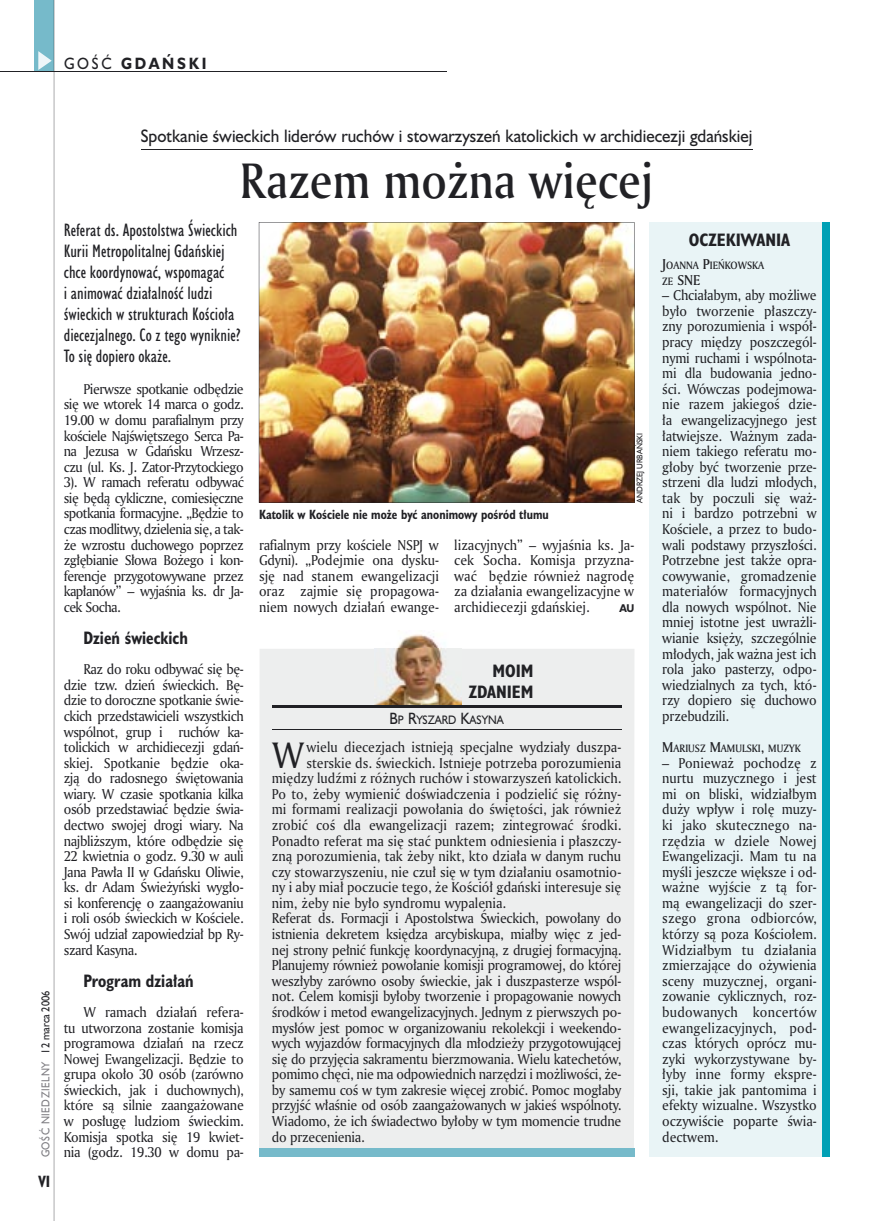
<style>
.page{position:relative;width:872px;height:1221px;background:#fff}
.page>*{position:absolute;margin:0;border:0;box-sizing:border-box;transform-origin:0 0}
.t1{font:48px "Amerigo Md PL";color:#212125;scale:.9 1}
.t2{font:35.55px "Amerigo PL";color:#212125;scale:.94 1}
.t3{font:16.5px/21px "Humanst 521 Cn PL";color:#212125}
.t4{font:16.5px "Humanst 521 PL";color:#212125;scale:.94 1}
.t5{font:700 16.5px "Humanst 521 Cn PL";color:#212125;scale:.94 1}
.t6{font:700 16.5px/21px "Humanst 521 Cn PL";color:#212125;text-align:right}
.t7{font:700 15px "Humanst 521 PL";letter-spacing:.2em;color:#212125;scale:.9 1}
.t8{font:700 15px "Humanst 521 Cn PL";color:#212125;scale:.94 1}
.t9{font:13.8px/15.6px "Amerigo PL";letter-spacing:-.02em;color:#212125;text-align:justify;scale:.94 1}
.t10{font:13.8px "Amerigo PL";color:#212125;scale:.94 1}
.t11{font:13.8px "Amerigo Md PL";color:#212125;scale:.94 1}
.t12{font:700 12.3px "Humanst 521 Cn PL";color:#212125;scale:.94 1}
.t13{font:11.25px "Humanst 521 PL";color:#212125;scale:.9 1}
.t14{font:10.5px "Humanst 521 PL";letter-spacing:.05em;color:#7f7e83;scale:.9 1}
.t15{font:10.35px "Amerigo Md PL";color:#212125;scale:.94 1}
.t16{font:700 10.35px "Humanst 521 PL";color:#212125;scale:.9 1}
.t17{font:7.5px "Humanst 521 PL";color:#212125;scale:.94 1}
.s1{font-weight:400}
.s2{color:#212125}
.s3{font-size:13.8px}
.s4{font-size:10.35px}
.s5{font-size:15px}
</style>
<div class="page">
<div style="left:35px;top:0;width:19px;height:72px;background:#76baca"></div>
<svg style="left:38px;top:51px;width:14px;height:19px"></svg>
<hr style="left:54px;top:0;width:1px;height:1220px;background:#212125">
<hr style="left:0;top:72px;width:447px;height:1px;background:#212125">
<hr style="left:141px;top:149px;width:611px;height:1px;background:#212125">
<img style="left:259px;top:222px;width:375px;height:281px">
<div style="left:649px;top:222px;width:180px;height:934px;background:#e9f4f6"></div>
<div style="left:822px;top:222px;width:7px;height:934px;background:#00a0b5"></div>
<div style="left:259px;top:648px;width:375px;height:500px;background:#edeeee"></div>
<div style="left:259px;top:1148px;width:375px;height:8px;background:#76baca"></div>
<img style="left:374px;top:634px;width:87px;height:70px">
<hr style="left:272px;top:704px;width:349px;height:2px;background:#212125">
<hr style="left:272px;top:707px;width:349px;height:1px;background:#212125">
<hr style="left:272px;top:729px;width:349px;height:1px;background:#212125">
<p class="t7" style="left:64px;top:53px;width:160px"><span class="s1">GOŚĆ</span> GDAŃSKI</p>
<p class="t14" style="left:38px;top:1157px;width:187px;rotate:-90deg">GOŚĆ NIEDZIELNY <span class="s2">12 marca 2006</span></p>
<p class="t8" style="left:38px;top:1170px;width:14px">VI</p>
<p class="t4" style="left:141px;top:125px;width:652px">Spotkanie świeckich liderów ruchów i stowarzyszeń katolickich w archidiecezji gdańskiej</p>
<h1 class="t1" style="left:240px;top:149px;width:461px">Razem można więcej</h1>
<p class="t3" style="left:64px;top:219px;width:178px">Referat ds. Apostolstwa Świeckich<br>Kurii Metropolitalnej Gdańskiej chce koordynować, wspomagać<br>i animować działalność ludzi świeckich w strukturach Kościoła diecezjalnego. Co z tego wyniknie?<br>To się dopiero okaże.</p>
<p class="t9" style="left:64px;top:380px;width:193px;text-indent:20px">Pierwsze spotkanie odbędzie się we wtorek 14 marca o godz.<br>19.00 w domu parafialnym przy kościele Najświętszego Serca Pa&shy;na Jezusa w Gdańsku Wrzesz&shy;czu (ul. Ks. J. Zator-Przytockiego 3). W ramach referatu odbywać się będą cykliczne, comiesięczne spotkania formacyjne. „Będzie to czas modlitwy, dzielenia się, a tak&shy;że wzrostu duchowego poprzez zgłębianie Słowa Bożego i kon&shy;ferencje przygotowywane przez kapłanów” – wyjaśnia ks. dr Ja&shy;cek Socha.</p>
<p class="t5" style="left:83px;top:626px;width:113px">Dzień świeckich</p>
<p class="t9" style="left:64px;top:661px;width:193px;text-indent:20px">Raz do roku odbywać się bę&shy;dzie tzw. dzień świeckich. Bę&shy;dzie to doroczne spotkanie świe&shy;ckich przedstawicieli wszystkich wspólnot, grup i ruchów ka&shy;tolickich w archidiecezji gdań&shy;skiej. Spotkanie będzie oka&shy;zją do radosnego świętowania wiary. W czasie spotkania kilka osób przedstawiać będzie świa&shy;dectwo swojej drogi wiary. Na najbliższym, które odbędzie się 22 kwietnia o godz. 9.30 w auli Jana Pawła II w Gdańsku Oliwie, ks. dr Adam Świeżyński wygło&shy;si konferencję o zaangażowaniu i roli osób świeckich w Kościele.<br>Swój udział zapowiedział bp Ry&shy;szard Kasyna.</p>
<p class="t5" style="left:83px;top:969px;width:119px">Program działań</p>
<p class="t9" style="left:64px;top:1003px;width:193px;text-indent:20px">W ramach działań refera&shy;tu utworzona zostanie komisja programowa działań na rzecz Nowej Ewangelizacji. Będzie to grupa około 30 osób (zarówno świeckich, jak i duchownych), które są silnie zaangażowane w posługę ludziom świeckim.<br>Komisja spotka się 19 kwiet&shy;nia (godz. 19.30 w domu pa-</p>
<p class="t6" style="left:689px;top:229px;width:103px">OCZEKIWANIA</p>
<p class="t15" style="left:662px;top:258px;width:110px"><span class="s3">J</span>OANNA <span class="s3">P</span>IEŃKOWSKA</p>
<p class="t11" style="left:662px;top:270px;width:42px"><span class="s4">ZE</span> SNE</p>
<p class="t9" style="left:662px;top:287px;width:166px">– Chciałabym, aby możliwe było tworzenie płaszczy&shy;zny porozumienia i współ&shy;pracy między poszczegól&shy;nymi ruchami i wspólnota&shy;mi dla budowania jedno&shy;ści. Wówczas podejmowa&shy;nie razem jakiegoś dzie&shy;ła ewangelizacyjnego jest łatwiejsze. Ważnym zada&shy;niem takiego referatu mo&shy;głoby być tworzenie prze&shy;strzeni dla ludzi młodych, tak by poczuli się waż&shy;ni i bardzo potrzebni w Kościele, a przez to budo&shy;wali podstawy przyszłości.<br>Potrzebne jest także opra&shy;cowywanie, gromadzenie materiałów formacyjnych dla nowych wspólnot. Nie mniej istotne jest uwrażli&shy;wianie księży, szczególnie młodych, jak ważna jest ich rola jako pasterzy, odpo&shy;wiedzialnych za tych, któ&shy;rzy dopiero się duchowo przebudzili.</p>
<p class="t15" style="left:662px;top:741px;width:149px"><span class="s3">M</span>ARIUSZ <span class="s3">M</span>AMULSKI<span class="s3">,</span> MUZYK</p>
<p class="t9" style="left:662px;top:754px;width:166px">– Ponieważ pochodzę z nurtu muzycznego i jest mi on bliski, widziałbym duży wpływ i rolę muzy&shy;ki jako skutecznego na&shy;rzędzia w dziele Nowej Ewangelizacji. Mam tu na myśli jeszcze większe i od&shy;ważne wyjście z tą for&shy;mą ewangelizacji do szer&shy;szego grona odbiorców, którzy są poza Kościołem.<br>Widziałbym tu działania zmierzające do ożywienia sceny muzycznej, organi&shy;zowanie cyklicznych, roz&shy;budowanych koncertów ewangelizacyjnych, pod&shy;czas których oprócz mu&shy;zyki wykorzystywane by&shy;łyby inne formy ekspre&shy;sji, takie jak pantomima i efekty wizualne. Wszystko oczywiście poparte świa&shy;dectwem.</p>
<p class="t17" style="left:634px;top:503px;width:76px;rotate:-90deg">ANDRZEJ URBAŃSKI</p>
<p class="t12" style="left:259px;top:506px;width:310px">Katolik w Kościele nie może być anonimowy pośród tłumu</p>
<p class="t9" style="left:259px;top:536px;width:193px">rafialnym przy kościele NSPJ w Gdyni). „Podejmie ona dysku&shy;sję nad stanem ewangelizacji oraz zajmie się propagowa&shy;niem nowych działań ewange-</p>
<p class="t9" style="left:454px;top:536px;width:193px">lizacyjnych” – wyjaśnia ks. Ja&shy;cek Socha. Komisja przyzna&shy;wać będzie również nagrodę za działania ewangelizacyjne w archidiecezji gdańskiej.</p>
<p class="t16" style="left:619px;top:601px;width:18px">AU</p>
<p class="t6" style="left:469px;top:660px;width:66px">MOIM<br>ZDANIEM</p>
<p class="t13" style="left:389px;top:712px;width:129px"><span class="s5">B</span>P <span class="s5">R</span>YSZARD <span class="s5">K</span>ASYNA</p>
<h2 class="t2" style="left:272px;top:731px;width:35px">W</h2>
<p class="t10" style="left:306px;top:738px;width:336px">wielu diecezjach istnieją specjalne wydziały duszpa-</p>
<p class="t10" style="left:306px;top:753px;width:336px">sterskie ds. świeckich. Istnieje potrzeba porozumienia</p>
<p class="t10" style="left:272px;top:769px;width:373px">między ludźmi z różnych ruchów i stowarzyszeń katolickich.</p>
<p class="t10" style="left:272px;top:784px;width:373px">Po to, żeby wymienić doświadczenia i podzielić się różny-</p>
<p class="t10" style="left:272px;top:800px;width:373px">mi formami realizacji powołania do świętości, jak również</p>
<p class="t10" style="left:272px;top:815px;width:373px">zrobić coś dla ewangelizacji razem; zintegrować środki.</p>
<p class="t10" style="left:272px;top:831px;width:373px">Ponadto referat ma się stać punktem odniesienia i płaszczy-</p>
<p class="t10" style="left:272px;top:847px;width:373px">zną porozumienia, tak żeby nikt, kto działa w danym ruchu</p>
<p class="t10" style="left:272px;top:862px;width:373px">czy stowarzyszeniu, nie czuł się w tym działaniu osamotnio-</p>
<p class="t10" style="left:272px;top:878px;width:373px">ny i aby miał poczucie tego, że Kościół gdański interesuje się</p>
<p class="t10" style="left:272px;top:893px;width:251px">nim, żeby nie było syndromu wypalenia.</p>
<p class="t9" style="left:272px;top:910px;width:373px">Referat ds. Formacji i Apostolstwa Świeckich, powołany do</p>
<p class="t9" style="left:272px;top:925px;width:373px">istnienia dekretem księdza arcybiskupa, miałby więc z jed-</p>
<p class="t9" style="left:272px;top:941px;width:373px">nej strony pełnić funkcję koordynacyjną, z drugiej formacyjną.</p>
<p class="t9" style="left:272px;top:957px;width:373px">Planujemy również powołanie komisji programowej, do której</p>
<p class="t9" style="left:272px;top:972px;width:373px">weszłyby zarówno osoby świeckie, jak i duszpasterze wspól-</p>
<p class="t9" style="left:272px;top:988px;width:373px">not. Celem komisji byłoby tworzenie i propagowanie nowych</p>
<p class="t9" style="left:272px;top:1003px;width:373px">środków i metod ewangelizacyjnych. Jednym z pierwszych po-</p>
<p class="t9" style="left:272px;top:1019px;width:373px">mysłów jest pomoc w organizowaniu rekolekcji i weekendo-</p>
<p class="t9" style="left:272px;top:1034px;width:373px">wych wyjazdów formacyjnych dla młodzieży przygotowującej</p>
<p class="t9" style="left:272px;top:1050px;width:373px">się do przyjęcia sakramentu bierzmowania. Wielu katechetów,</p>
<p class="t9" style="left:272px;top:1066px;width:373px">pomimo chęci, nie ma odpowiednich narzędzi i możliwości, że-</p>
<p class="t9" style="left:272px;top:1081px;width:373px">by samemu coś w tym zakresie więcej zrobić. Pomoc mogłaby</p>
<p class="t9" style="left:272px;top:1097px;width:373px">przyjść właśnie od osób zaangażowanych w jakieś wspólnoty.</p>
<p class="t9" style="left:272px;top:1112px;width:373px">Wiadomo, że ich świadectwo byłoby w tym momencie trudne</p>
<p class="t9" style="left:272px;top:1128px;width:100px">do przecenienia.</p>
</div>
